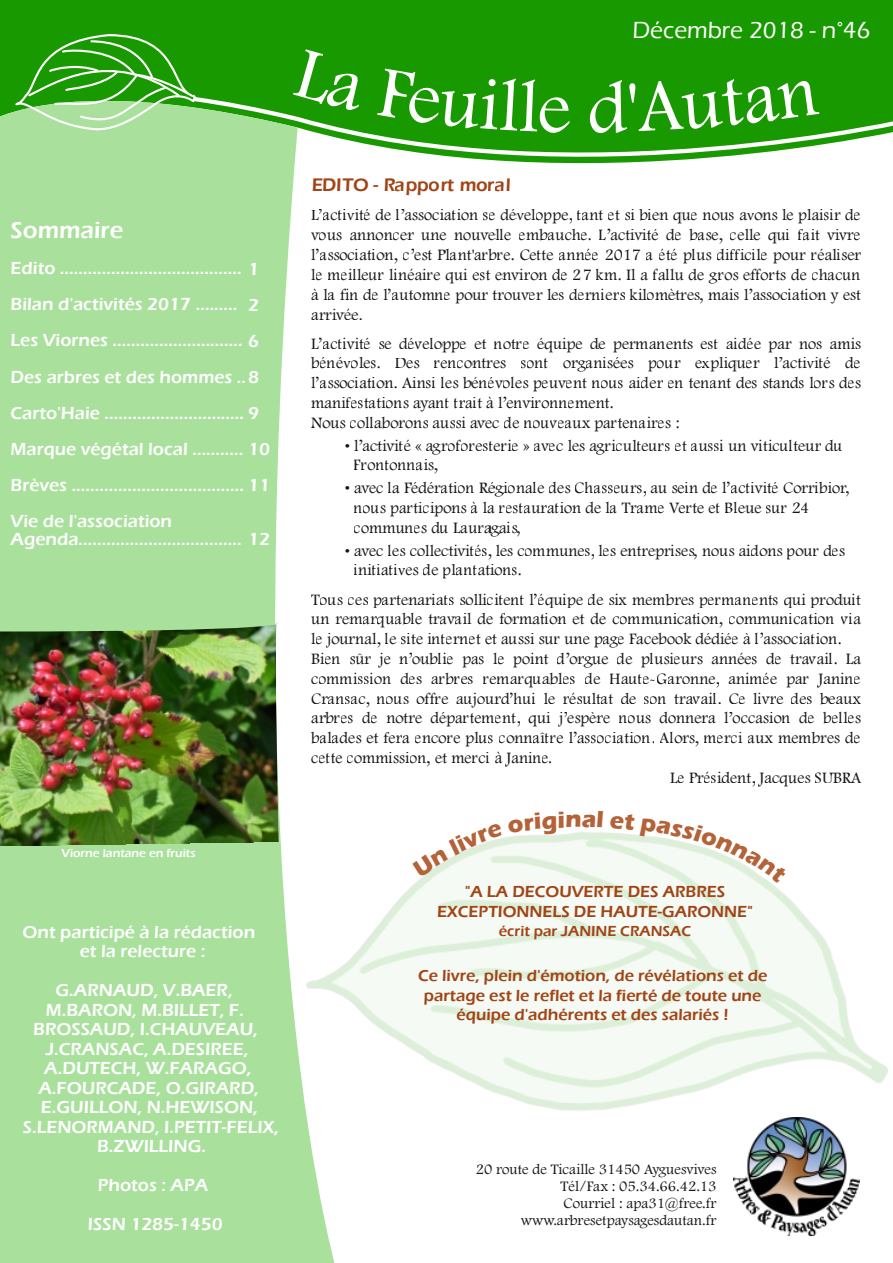
<style>
.page{position:relative;width:893px;height:1263px;background:#fff}
.page>*{position:absolute;margin:0;border:0;box-sizing:border-box;transform-origin:0 0}
.t1{font:500 24px "Eras ITC";color:#fff}
.t2{font:600 24px "Eras ITC";color:#fff}
.t3{font:700 24px "Eras ITC";color:#b46238}
.t4{font:600 18.75px "Eras ITC";color:#a14516}
.t5{font:600 18px/36px "Eras ITC";color:#fff;text-align:center}
.t6{font:16.5px/19.8px "Footlight MT Light";color:#171614}
.t7{font:600 16.5px/19.8px "Eras ITC";color:#a14516;text-align:center}
.t8{font:15px/17.2px "Footlight MT Light";color:#171614;text-align:right}
.t9{font:600 15px "Eras ITC";color:#a14516}
.t10{font:600 12px "Eras ITC";color:#fff}
</style>
<div class="page">
<div style="left:0;top:0;width:893px;height:94px;background:#199900"></div>
<svg style="left:0;top:67px;width:335px;height:1196px;background:#b0e2a6"></svg>
<svg style="left:190px;top:94px;width:703px;height:110px"></svg>
<svg style="left:14px;top:30px;width:184px;height:104px;background:#5ab747"></svg>
<img style="left:733px;top:1161px;width:126px;height:74px">
<img style="left:287px;top:798px;width:601px;height:363px">
<img style="left:0;top:600px;width:280px;height:246px">
<div style="left:293px;top:49px;width:72px;height:63px;background:#199900"></div>
<div style="left:377px;top:67px;width:193px;height:66px;background:#199900"></div>
<div style="left:589px;top:78px;width:230px;height:55px;background:#199900"></div>
<svg style="left:412px;top:811px;width:169px;height:66px"></svg>
<svg style="left:597px;top:811px;width:6px;height:16px"></svg>
<svg style="left:610px;top:813px;width:177px;height:70px"></svg>
<h1 class="t1" style="left:633px;top:16px;width:239px">Décembre 2018 - n°46</h1>
<h1 class="t2" style="left:11px;top:217px;width:114px">Sommaire</h1>
<p class="t5" style="left:11px;top:251px;width:261px;text-align:left">Edito ....................................... 1<br>Bilan d'activités 2017 .........<br>Les Viornes ............................ 6<br>Des arbres et des hommes ..8<br>Carto'Haie .............................. 9<br>Marque végétal local ........... 10<br>Brèves ..................................... 11<br>Vie de l'association</p>
<p class="t5" style="left:11px;top:521px;width:261px">Agenda................................... 12</p>
<p class="t5" style="left:248px;top:287px;width:12px">2</p>
<p class="t10" style="left:61px;top:846px;width:136px">Viorne lantane en fruits</p>
<p class="t5" style="left:23px;top:922px;width:234px;line-height:19.5px">Ont participé à la rédaction et la relecture :</p>
<p class="t5" style="left:56px;top:972px;width:179px">G.ARNAUD, V.BAER,</p>
<p class="t5" style="left:46px;top:992px;width:200px">M.BARON, M.BILLET, F.</p>
<p class="t5" style="left:33px;top:1011px;width:226px">BROSSAUD, I.CHAUVEAU,</p>
<p class="t5" style="left:46px;top:1031px;width:204px">J.CRANSAC, A.DESIREE,</p>
<p class="t5" style="left:44px;top:1050px;width:209px">A.DUTECH, W.FARAGO,</p>
<p class="t5" style="left:38px;top:1070px;width:222px">A.FOURCADE, O.GIRARD,</p>
<p class="t5" style="left:41px;top:1089px;width:218px">E.GUILLON, N.HEWISON,</p>
<p class="t5" style="left:23px;top:1109px;width:258px">S.LENORMAND, I.PETIT-FELIX,</p>
<p class="t5" style="left:97px;top:1128px;width:110px">B.ZWILLING.</p>
<p class="t5" style="left:88px;top:1166px;width:136px;line-height:39px">Photos : APA<br>ISSN 1285-1450</p>
<p class="t4" style="left:311px;top:175px;width:201px">EDITO - Rapport moral</p>
<p class="t6" style="left:311px;top:207px;width:551px;text-align:justify">L’activité de l’association se développe, tant et si bien que nous avons le plaisir de vous annoncer une nouvelle embauche. L’activité de base, celle qui fait vivre l’association, c’est Plant'arbre. Cette année 2017 a été plus difficile pour réaliser le meilleur linéaire qui est environ de 27 km. Il a fallu de gros efforts de chacun à la fin de l’automne pour trouver les derniers kilomètres, mais l’association y est arrivée.</p>
<p class="t6" style="left:311px;top:335px;width:551px">L’activité se développe et notre équipe de permanents est aidée par nos amis bénévoles. Des rencontres sont organisées pour expliquer l’activité de l’association. Ainsi les bénévoles peuvent nous aider en tenant des stands lors des manifestations ayant trait à l’environnement.<br>Nous collaborons aussi avec de nouveaux partenaires :</p>
<p class="t6" style="left:354px;top:437px;width:491px;text-indent:-9px">• l’activité « agroforesterie » avec les agriculteurs et aussi un viticulteur du<br>Frontonnais,</p>
<p class="t6" style="left:354px;top:479px;width:497px;text-indent:-9px">• avec la Fédération Régionale des Chasseurs, au sein de l’activité Corribior, nous participons à la restauration de la Trame Verte et Bleue sur 24 communes du Lauragais,</p>
<p class="t6" style="left:354px;top:542px;width:493px;text-indent:-9px">• avec les collectivités, les communes, les entreprises, nous aidons pour des initiatives de plantations.</p>
<p class="t6" style="left:311px;top:591px;width:551px">Tous ces partenariats sollicitent l’équipe de six membres permanents qui produit</p>
<p class="t6" style="left:311px;top:610px;width:551px">un remarquable travail de formation et de communication, communication via</p>
<p class="t6" style="left:311px;top:630px;width:531px">le journal, le site internet et aussi sur une page Facebook dédiée à l’association.</p>
<p class="t6" style="left:311px;top:650px;width:551px">Bien sûr je n’oublie pas le point d’orgue de plusieurs années de travail. La</p>
<p class="t6" style="left:311px;top:670px;width:551px">commission des arbres remarquables de Haute-Garonne, animée par Janine</p>
<p class="t6" style="left:311px;top:690px;width:551px">Cransac, nous offre aujourd’hui le résultat de son travail. Ce livre des beaux</p>
<p class="t6" style="left:311px;top:709px;width:551px">arbres de notre département, qui j’espère nous donnera l’occasion de belles</p>
<p class="t6" style="left:311px;top:729px;width:551px">balades et fera encore plus connaître l’association. Alors, merci aux membres de</p>
<p class="t6" style="left:311px;top:749px;width:243px">cette commission, et merci à Janine.</p>
<p class="t6" style="left:670px;top:769px;width:192px">Le Président, Jacques SUBRA</p>
<h1 class="t3" style="left:582px;top:805px;width:16px">a</h1>
<p class="t7" style="left:437px;top:881px;width:317px">"A LA DECOUVERTE DES ARBRES<br>EXCEPTIONNELS DE HAUTE-GARONNE"</p>
<p class="t9" style="left:499px;top:923px;width:194px">écrit par JANINE CRANSAC</p>
<p class="t7" style="left:418px;top:965px;width:351px">Ce livre, plein d'émotion, de révélations et de partage est le reflet et la fierté de toute une équipe d'adhérents et des salariés !</p>
<p class="t8" style="left:476px;top:1161px;width:242px">20 route de Ticaille 31450 Ayguesvives<br>Tél/Fax : 05.34.66.42.13<br>Courriel : apa31@free.fr www.arbresetpaysagesdautan.fr</p>
</div>
